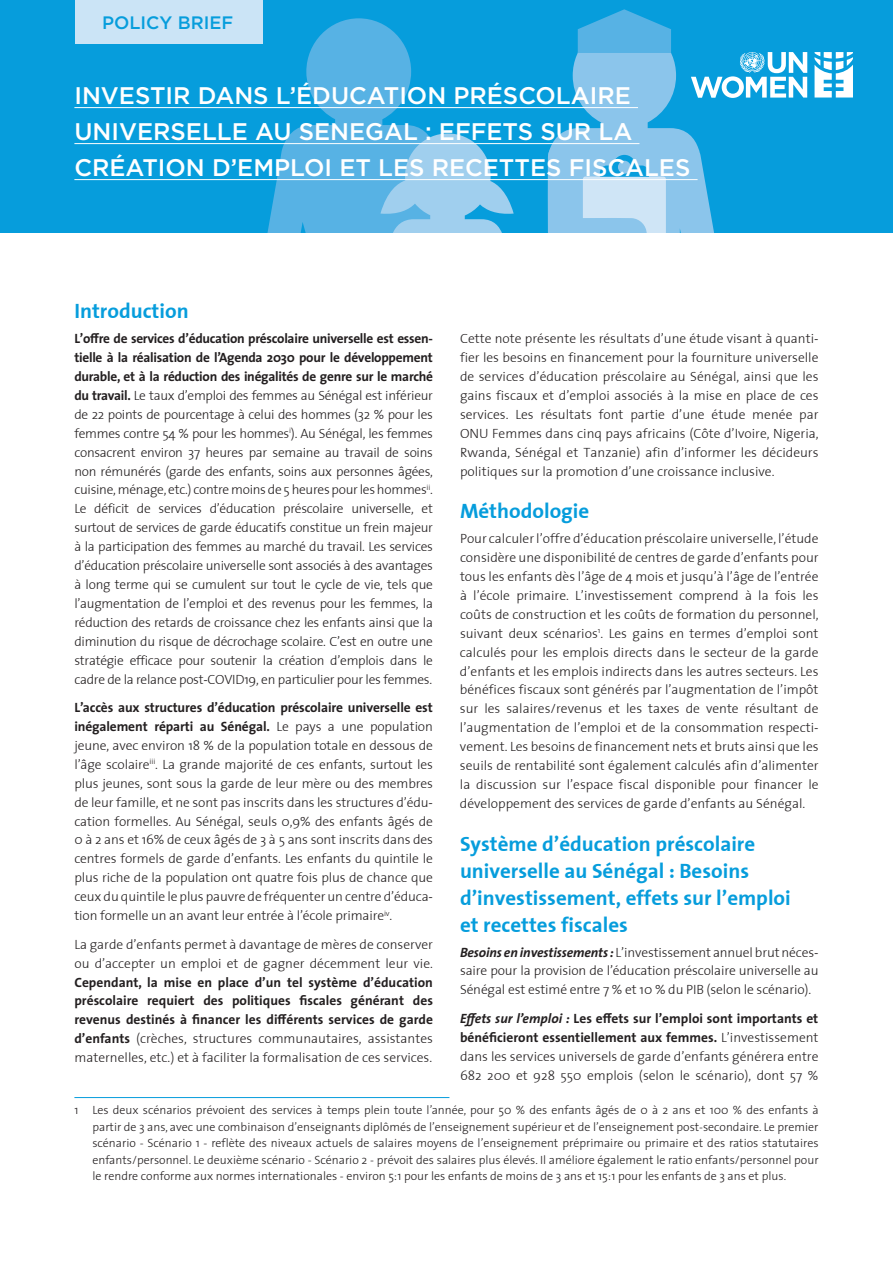
<style>
.page{position:relative;width:893px;height:1263px;background:#fff}
.page>*{position:absolute;margin:0;border:0;box-sizing:border-box;transform-origin:0 0}
.t1{font:500 24px/36px "Gotham";color:#fff}
.t2{font:700 21px/27px "The Sans";color:#069ddc}
.t3{font:500 18px "Gotham";color:#069ddc}
.t4{font:300 13.5px/18.9px "The Sans";color:#231f20;text-align:justify}
.t5{font:700 13.5px/18.9px "The Sans";color:#231f20;text-align:justify}
.t6{font:300 12px/16.5px "The Sans";color:#231f20;text-align:justify}
.s1{font-weight:700}
.s2{font-weight:300}
.s3{font-weight:700;font-style:italic}
</style>
<div class="page">
<hr style="left:74px;top:1097px;width:375px;height:1px;background:#069ddc">
<div style="left:0;top:0;width:893px;height:233px;background:#069ddc"></div>
<svg style="left:255px;top:18px;width:269px;height:215px"></svg>
<svg style="left:548px;top:9px;width:259px;height:224px"></svg>
<svg style="left:814px;top:52px;width:39px;height:46px"></svg>
<div style="left:75px;top:0;width:187px;height:43px;background:#cbe4f6"></div>
<hr style="left:74px;top:107px;width:564px;height:1px;background:#fff">
<hr style="left:74px;top:143px;width:565px;height:1px;background:#fff">
<hr style="left:74px;top:179px;width:624px;height:1px;background:#fff">
<h3 class="t3" style="left:102px;top:11px;width:133px">POLICY BRIEF</h3>
<h1 class="t1" style="left:74px;top:77px;width:617px">INVESTIR DANS L’ÉDUCATION PRÉSCOLAIRE<br>UNIVERSELLE AU SENEGAL : EFFETS SUR LA<br>CRÉATION D’EMPLOI ET LES RECETTES FISCALES</h1>
<h2 class="t2" style="left:74px;top:297px;width:116px">Introduction</h2>
<p class="t4" style="left:74px;top:329px;width:360px"><span class="s1">L’offre de services d’éducation préscolaire universelle est essen&shy;tielle à la réalisation de l’Agenda 2030 pour le développement durable, et à la réduction des inégalités de genre sur le marché du travail.</span> Le taux d’emploi des femmes au Sénégal est inférieur de 22 points de pourcentage à celui des hommes (32 % pour les femmes contre 54 % pour les hommes<sup>i</sup>). Au Sénégal, les femmes consacrent environ 37 heures par semaine au travail de soins non rémunérés (garde des enfants, soins aux personnes âgées, cuisine, ménage, etc.) contre moins de 5 heures pour les hommes<sup>ii</sup>.<br>Le déficit de services d’éducation préscolaire universelle, et surtout de services de garde éducatifs constitue un frein majeur à la participation des femmes au marché du travail. Les services d’éducation préscolaire universelle sont associés à des avantages à long terme qui se cumulent sur tout le cycle de vie, tels que l’augmentation de l’emploi et des revenus pour les femmes, la réduction des retards de croissance chez les enfants ainsi que la diminution du risque de décrochage scolaire. C’est en outre une stratégie efficace pour soutenir la création d’emplois dans le cadre de la relance post-COVID19, en particulier pour les femmes.</p>
<p class="t4" style="left:74px;top:698px;width:360px"><span class="s1">L’accès aux structures d’éducation préscolaire universelle est inégalement réparti au Sénégal.</span> Le pays a une population jeune, avec environ 18 % de la population totale en dessous de l’âge scolaire<sup>iii</sup>. La grande majorité de ces enfants, surtout les plus jeunes, sont sous la garde de leur mère ou des membres de leur famille, et ne sont pas inscrits dans les structures d’édu&shy;cation formelles. Au Sénégal, seuls 0,9% des enfants âgés de 0 à 2 ans et 16% de ceux âgés de 3 à 5 ans sont inscrits dans des centres formels de garde d’enfants. Les enfants du quintile le plus riche de la population ont quatre fois plus de chance que ceux du quintile le plus pauvre de fréquenter un centre d’éduca&shy;tion formelle un an avant leur entrée à l’école primaire<sup>iv</sup>.</p>
<p class="t4" style="left:74px;top:934px;width:360px">La garde d’enfants permet à davantage de mères de conserver ou d’accepter un emploi et de gagner décemment leur vie.</p>
<p class="t5" style="left:74px;top:972px;width:360px">Cependant, la mise en place d’un tel système d’éducation préscolaire requiert des politiques fiscales générant des revenus destinés à financer les différents services de garde d’enfants <span class="s2">(crèches, structures communautaires, assistantes maternelles, etc.) et à faciliter la formalisation de ces services.</span></p>
<p class="t4" style="left:460px;top:329px;width:360px">Cette note présente les résultats d’une étude visant à quanti&shy;fier les besoins en financement pour la fourniture universelle de services d’éducation préscolaire au Sénégal, ainsi que les gains fiscaux et d’emploi associés à la mise en place de ces services. Les résultats font partie d’une étude menée par ONU Femmes dans cinq pays africains (Côte d’Ivoire, Nigeria, Rwanda, Sénégal et Tanzanie) afin d’informer les décideurs politiques sur la promotion d’une croissance inclusive.</p>
<h2 class="t2" style="left:460px;top:497px;width:131px">Méthodologie</h2>
<p class="t4" style="left:460px;top:529px;width:360px">Pour calculer l’offre d’éducation préscolaire universelle, l’étude considère une disponibilité de centres de garde d’enfants pour tous les enfants dès l’âge de 4 mois et jusqu’à l’âge de l’entrée à l’école primaire. L’investissement comprend à la fois les coûts de construction et les coûts de formation du personnel, suivant deux scénarios<sup>1</sup>. Les gains en termes d’emploi sont calculés pour les emplois directs dans le secteur de la garde d’enfants et les emplois indirects dans les autres secteurs. Les bénéfices fiscaux sont générés par l’augmentation de l’impôt sur les salaires/revenus et les taxes de vente résultant de l’augmentation de l’emploi et de la consommation respecti&shy;vement. Les besoins de financement nets et bruts ainsi que les seuils de rentabilité sont également calculés afin d’alimenter la discussion sur l’espace fiscal disponible pour financer le développement des services de garde d’enfants au Sénégal.</p>
<h2 class="t2" style="left:460px;top:829px;width:332px">Système d’éducation préscolaire universelle au Sénégal : Besoins d’investissement, effets sur l’emploi et recettes fiscales</h2>
<p class="t4" style="left:460px;top:942px;width:360px"><span class="s3">Besoins en investissements :</span> L’investissement annuel brut néces&shy;saire pour la provision de l’éducation préscolaire universelle au Sénégal est estimé entre 7 % et 10 % du PIB (selon le scénario).</p>
<p class="t4" style="left:460px;top:1008px;width:360px"><span class="s3">Effets sur l’emploi :</span> <span class="s1">Les effets sur l’emploi sont importants et bénéficieront essentiellement aux femmes.</span> L’investissement dans les services universels de garde d’enfants générera entre 682 200 et 928 550 emplois (selon le scénario), dont 57 %</p>
<p class="t6" style="left:92px;top:1101px;width:728px;text-indent:-18px">1 Les deux scénarios prévoient des services à temps plein toute l’année, pour 50 % des enfants âgés de 0 à 2 ans et 100 % des enfants à partir de 3 ans, avec une combinaison d’enseignants diplômés de l’enseignement supérieur et de l’enseignement post-secondaire. Le premier scénario - Scénario 1 - reflète des niveaux actuels de salaires moyens de l’enseignement préprimaire ou primaire et des ratios statutaires enfants/personnel. Le deuxième scénario - Scénario 2 - prévoit des salaires plus élevés. Il améliore également le ratio enfants/personnel pour le rendre conforme aux normes internationales - environ 5:1 pour les enfants de moins de 3 ans et 15:1 pour les enfants de 3 ans et plus.</p>
</div>
